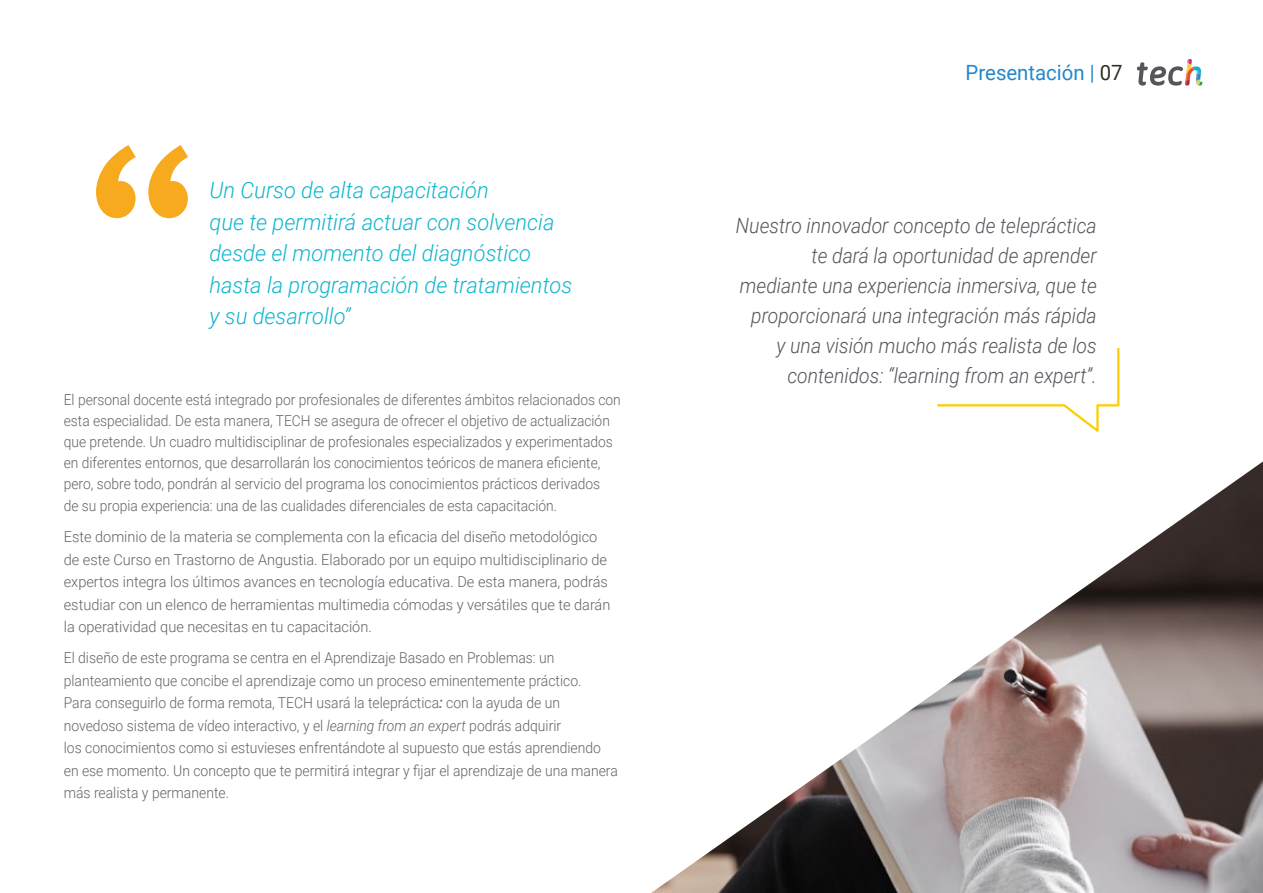
<style>
.page{position:relative;width:1263px;height:893px;background:#fff}
.page>*{position:absolute;margin:0;border:0;box-sizing:border-box;transform-origin:0 0}
.t1{font:italic 300 22.5px/31.5px "Roboto";color:#0fb6cf}
.t2{font:italic 300 21px/30px "Roboto";color:#52555b;text-align:right;scale:.92 1}
.t3{font:21px "Roboto";color:#2488c9}
.t4{font:300 15px/21px "Roboto";color:#61646a;scale:.92 1}
.t5{font:300 15px/22.5px "Roboto";color:#61646a;scale:.93 1}
.t6{font:300 15px/22.5px "Roboto";color:#61646a}
.s1{font-weight:500;font-style:italic}
.s2{font-style:italic}
.s3{color:#312e20}
</style>
<div class="page">
<svg style="left:96px;top:145px;width:92px;height:73px"></svg>
<svg style="left:937px;top:348px;width:183px;height:84px"></svg>
<img style="left:651px;top:461px;width:612px;height:432px">
<svg style="left:1137px;top:59px;width:65px;height:27px"></svg>
<h1 class="t1" style="left:209px;top:174px;width:364px">Un Curso de alta capacitación<br>que te permitirá actuar con solvencia desde el momento del diagnóstico hasta la programación de tratamientos y su desarrollo”</h1>
<p class="t4" style="left:64px;top:388px;width:607px">El personal docente está integrado por profesionales de diferentes ámbitos relacionados con esta especialidad. De esta manera, TECH se asegura de ofrecer el objetivo de actualización que pretende. Un cuadro multidisciplinar de profesionales especializados y experimentados en diferentes entornos, que desarrollarán los conocimientos teóricos de manera eficiente, pero, sobre todo, pondrán al servicio del programa los conocimientos prácticos derivados</p>
<p class="t4" style="left:64px;top:490px;width:581px;line-height:31px">de su propia experiencia: una de las cualidades diferenciales de esta capacitación.<br>Este dominio de la materia se complementa con la eficacia del diseño metodológico</p>
<p class="t6" style="left:64px;top:548px;width:548px">de este Curso en Trastorno de Angustia. Elaborado por un equipo multidisciplinario de expertos integra los últimos avances en tecnología educativa. De esta manera, podrás estudiar con un elenco de herramientas multimedia cómodas y versátiles que te darán la operatividad que necesitas en tu capacitación.</p>
<p class="t5" style="left:64px;top:646px;width:597px">El diseño de este programa se centra en el Aprendizaje Basado en Problemas: un planteamiento que concibe el aprendizaje como un proceso eminentemente práctico.<br>Para conseguirlo de forma remota, TECH usará la telepráctica<span class="s1">:</span> con la ayuda de un novedoso sistema de vídeo interactivo, y el <span class="s2">learning from an expert</span> podrás adquirir<br>los conocimientos como si estuvieses enfrentándote al supuesto que estás aprendiendo en ese momento. Un concepto que te permitirá integrar y fijar el aprendizaje de una manera más realista y permanente.</p>
<h2 class="t3" style="left:966px;top:57px;width:159px">Presentación | <span class="s3">07</span></h2>
<p class="t2" style="left:736px;top:209px;width:394px">Nuestro innovador concepto de telepráctica te dará la oportunidad de aprender mediante una experiencia inmersiva, que te proporcionará una integración más rápida<br>y una visión mucho más realista de los contenidos: “learning from an expert”.</p>
</div>
